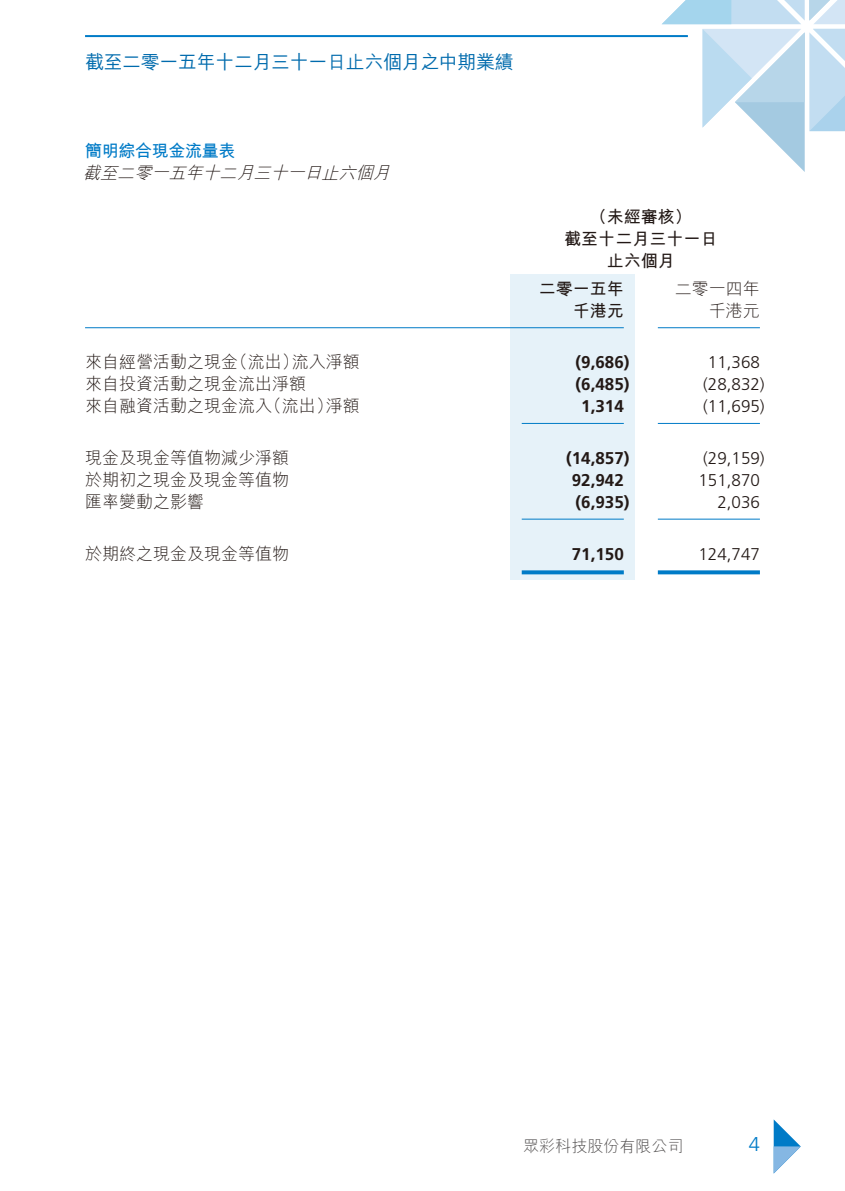
<style>
.page{position:relative;width:845px;height:1191px;background:#fff}
.page>*{position:absolute;margin:0;border:0;box-sizing:border-box;transform-origin:0 0}
.t1{font:300 20px "Frutiger LT Std";color:#007bc7}
.t2{font:500 19px "M Hei HK";letter-spacing:-.02em;color:#006bad}
.t3{font:300 17px "M Hei HK";color:#231916}
.t4{font:300 17px "Frutiger LT Std";color:#231916}
.t5{font:700 17px "Frutiger LT Std";color:#231916}
.t6{font:700 17px/22px "M Hei HK";color:#231916;text-align:center}
.t7{font:italic 300 17px "M Hei HK";color:#231916}
.t8{font:700 17px "M Hei HK";letter-spacing:-.02em;color:#007bc7}
.t9{font:300 16px "M Hei HK";color:#4d4a4a}
</style>
<div class="page">
<svg style="left:661px;top:0;width:184px;height:172px"></svg>
<hr style="left:85px;top:35px;width:603px;height:2px;background:#007bc7">
<svg style="left:773px;top:1119px;width:28px;height:54px"></svg>
<div style="left:510px;top:275px;width:125px;height:305px;background:#e6f2f9"></div>
<hr style="left:85px;top:327px;width:539px;height:1px;background:#007bc7">
<hr style="left:658px;top:327px;width:102px;height:1px;background:#007bc7">
<hr style="left:522px;top:423px;width:102px;height:1px;background:#007bc7">
<hr style="left:658px;top:423px;width:102px;height:1px;background:#007bc7">
<hr style="left:522px;top:518px;width:102px;height:1px;background:#007bc7">
<hr style="left:658px;top:518px;width:102px;height:1px;background:#007bc7">
<svg style="left:522px;top:570px;width:102px;height:4px"></svg>
<svg style="left:658px;top:570px;width:102px;height:4px"></svg>
<p class="t2" style="left:85px;top:49px;width:430px">截至二零一五年十二月三十一日止六個月之中期業績</p>
<p class="t8" style="left:85px;top:138px;width:152px">簡明綜合現金流量表</p>
<p class="t7" style="left:83px;top:164px;width:312px">截至二零一五年十二月三十一日止六個月</p>
<p class="t6" style="left:564px;top:204px;width:154px">（未經審核(<br>截至十二月三十一日止六個月</p>
<p class="t3" style="left:675px;top:280px;width:86px">二零一四年</p>
<p class="t6" style="left:539px;top:276px;width:87px">二零一五年</p>
<p class="t6" style="left:573px;top:298px;width:52px">千港元</p>
<p class="t3" style="left:709px;top:302px;width:52px">千港元</p>
<p class="t3" style="left:231px;top:353px;width:70px">（流出）</p>
<p class="t3" style="left:85px;top:353px;width:154px">來自經營活動之現金</p>
<p class="t3" style="left:292px;top:353px;width:69px">流入淨額</p>
<p class="t5" style="left:575px;top:352px;width:55px">)9,686(</p>
<p class="t4" style="left:708px;top:353px;width:53px">11,368</p>
<p class="t3" style="left:85px;top:375px;width:222px">來自投資活動之現金流出淨額</p>
<p class="t5" style="left:575px;top:374px;width:55px">)6,485(</p>
<p class="t4" style="left:703px;top:375px;width:63px">)28,832(</p>
<p class="t3" style="left:265px;top:397px;width:69px">（流出）</p>
<p class="t3" style="left:85px;top:397px;width:188px">來自融資活動之現金流入</p>
<p class="t3" style="left:326px;top:397px;width:35px">淨額</p>
<p class="t5" style="left:581px;top:396px;width:44px">1,314</p>
<p class="t4" style="left:703px;top:397px;width:63px">)11,695(</p>
<p class="t3" style="left:85px;top:449px;width:205px">現金及現金等值物減少淨額</p>
<p class="t5" style="left:566px;top:448px;width:65px">)14,857(</p>
<p class="t4" style="left:703px;top:448px;width:63px">)29,159(</p>
<p class="t3" style="left:85px;top:471px;width:205px">於期初之現金及現金等值物</p>
<p class="t5" style="left:572px;top:470px;width:53px">92,942</p>
<p class="t4" style="left:698px;top:470px;width:63px">151,870</p>
<p class="t3" style="left:85px;top:493px;width:120px">匯率變動之影響</p>
<p class="t5" style="left:575px;top:492px;width:55px">)6,935(</p>
<p class="t4" style="left:717px;top:492px;width:44px">2,036</p>
<p class="t3" style="left:85px;top:545px;width:205px">於期終之現金及現金等值物</p>
<p class="t5" style="left:572px;top:544px;width:53px">71,150</p>
<p class="t4" style="left:698px;top:544px;width:63px">124,747</p>
<p class="t9" style="left:523px;top:1137px;width:161px">眾彩科技股份有限公司</p>
<p class="t1" style="left:749px;top:1132px;width:13px">4</p>
</div>
